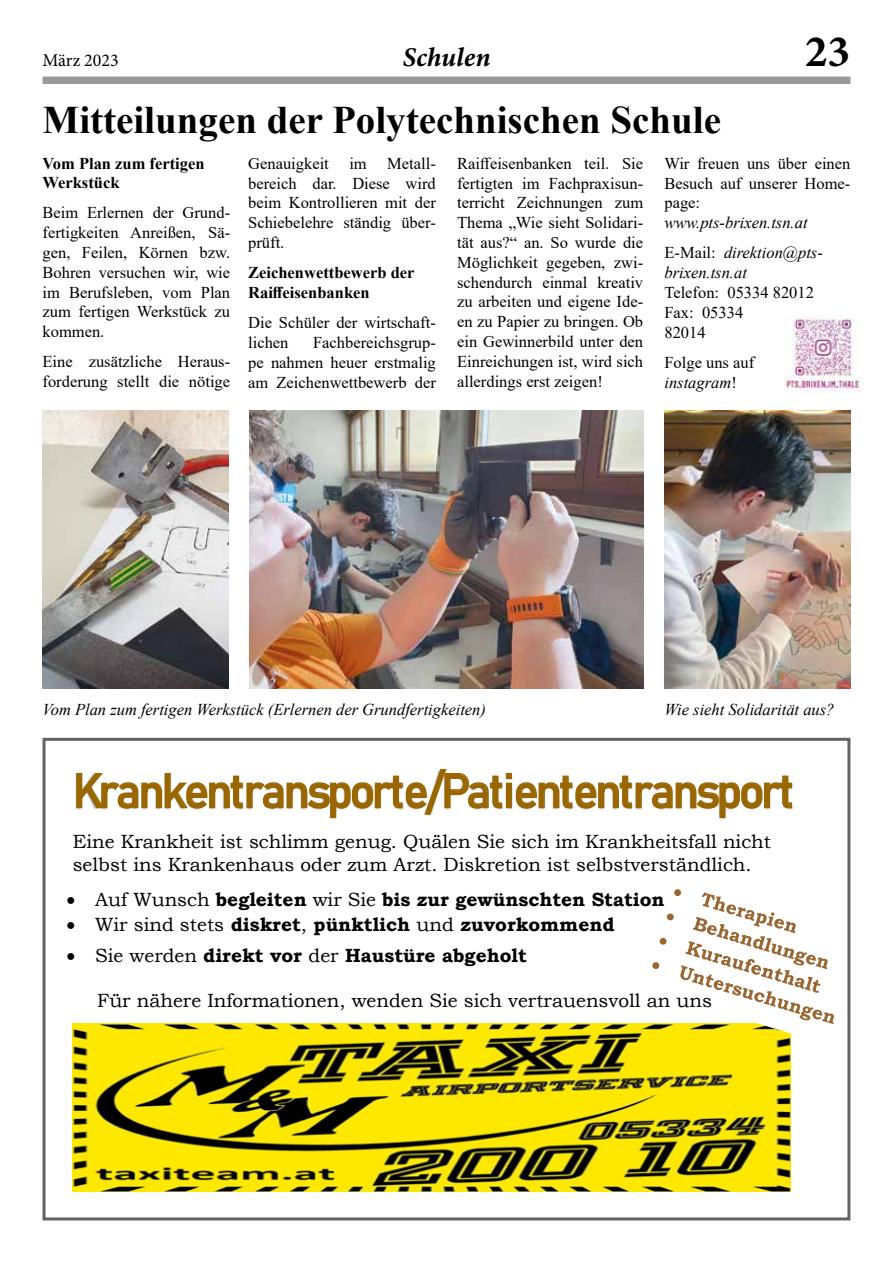
<style>
.page{position:relative;width:893px;height:1263px;background:#fff}
.page>*{position:absolute;margin:0;border:0;box-sizing:border-box;transform-origin:0 0}
.t1{font:47.7px "Bahnschrift";letter-spacing:-.07em;color:#960}
.t2{font:45px "Minion Variable Concept";color:#000}
.t3{font:700 39px "Times New Roman";color:#000}
.t4{font:italic 27px "Minion Variable Concept";color:#000}
.t5{font:19.05px/22.5px "Bookman Old Style";color:#000}
.t6{font:700 19.05px "Bookman Old Style";color:#000}
.t7{font:18px "Minion Pro";color:#000}
.t8{font:16.5px/19.8px "Times New Roman";color:#000;text-align:justify}
.t9{font:italic 16.5px/30.2px "Times New Roman";color:#000}
.t10{font:700 16.5px/19.8px "Times New Roman";color:#000}
.s1{font-style:normal}
.s2{font-style:italic}
.s3{font-weight:400}
</style>
<div class="page">
<div style="left:43px;top:77px;width:807px;height:7px;background:#9a9a9a"></div>
<img style="left:664px;top:410px;width:186px;height:279px">
<img style="left:784px;top:317px;width:77px;height:76px">
<img style="left:250px;top:410px;width:393px;height:279px">
<img style="left:43px;top:410px;width:186px;height:279px">
<img style="left:73px;top:1023px;width:717px;height:168px">
<svg style="left:605px;top:1023px;width:186px;height:28px"></svg>
<img style="left:607px;top:1023px;width:184px;height:21px">
<svg style="left:652px;top:889px;width:182px;height:135px"></svg>
<img style="left:75px;top:769px;width:719px;height:51px">
<img style="left:740px;top:785px;width:92px;height:106px">
<img style="left:472px;top:1023px;width:80px;height:53px">
<div style="left:43px;top:738px;width:807px;height:482px;border:3px solid #646363"></div>
<p class="t7" style="left:43px;top:48px;width:78px">März 2023</p>
<h3 class="t4" style="left:402px;top:39px;width:90px">Schulen</h3>
<h2 class="t2" style="left:805px;top:20px;width:47px">23</h2>
<h3 class="t3" style="left:43px;top:92px;width:680px">Mitteilungen der Polytechnischen Schule</h3>
<p class="t8" style="left:457px;top:153px;width:188px">Raiffeisenbanken teil. Sie fertigten im Fachpraxisun&shy;terricht Zeichnungen zum Thema „Wie sieht Solidari&shy;tät aus?“ an. So wurde die Möglichkeit gegeben, zwi&shy;schendurch einmal kreativ zu arbeiten und eigene Ide&shy;en zu Papier zu bringen. Ob ein Gewinnerbild unter den Einreichungen ist, wird sich allerdings erst zeigen!</p>
<p class="t8" style="left:664px;top:153px;width:188px">Wir freuen uns über einen Besuch auf unserer Home&shy;page:</p>
<p class="t10" style="left:43px;top:153px;width:164px">Vom Plan zum fertigen<br>Werkstück</p>
<p class="t8" style="left:43px;top:202px;width:189px">Beim Erlernen der Grund&shy;fertigkeiten Anreißen, Sä&shy;gen, Feilen, Körnen bzw.<br>Bohren versuchen wir, wie im Berufsleben, vom Plan zum fertigen Werkstück zu kommen.</p>
<p class="t8" style="left:43px;top:351px;width:189px">Eine zusätzliche Heraus&shy;forderung stellt die nötige</p>
<p class="t8" style="left:248px;top:153px;width:189px">Genauigkeit im Metall&shy;bereich dar. Diese wird beim Kontrollieren mit der Schiebelehre ständig über&shy;prüft.</p>
<p class="t10" style="left:248px;top:262px;width:168px">Zeichenwettbewerb der<br>Raiffeisenbanken</p>
<p class="t8" style="left:248px;top:312px;width:189px">Die Schüler der wirtschaft&shy;lichen</p>
<p class="t9" style="left:664px;top:207px;width:160px">www.pts-brixen.tsn.at<br><span class="s1">E-Mail:</span> direktion@pts-</p>
<p class="t9" style="left:664px;top:257px;width:84px">brixen.tsn.at</p>
<p class="t8" style="left:664px;top:282px;width:151px;text-align:left">Telefon: 05334 82012<br>Fax: 05334<br>82014</p>
<p class="t8" style="left:664px;top:352px;width:91px">Folge uns auf <span class="s2">instagram</span>!</p>
<p class="t8" style="left:248px;top:332px;width:189px;text-indent:65px">Fachbereichsgrup&shy;pe nahmen heuer erstmalig am Zeichenwettbewerb der</p>
<p class="t9" style="left:43px;top:694px;width:445px">Vom Plan zum fertigen Werkstück (Erlernen der Grundfertigkeiten)</p>
<p class="t9" style="left:664px;top:694px;width:172px">Wie sieht Solidarität aus?</p>
<h1 class="t1" style="left:73px;top:754px;width:723px">Krankentransporte/Patiententransport</h1>
<p class="t5" style="left:73px;top:831px;width:700px">Eine Krankheit ist schlimm genug. Quälen Sie sich im Krankheitsfall nicht selbst ins Krankenhaus oder zum Arzt. Diskretion ist selbstverständlich.</p>
<p class="t6" style="left:67px;top:885px;width:599px">• <span class="s3">Auf Wunsch</span> begleiten <span class="s3">wir Sie</span> bis zur gewünschten Station</p>
<p class="t6" style="left:67px;top:911px;width:549px">• <span class="s3">Wir sind stets</span> diskret<span class="s3">,</span> pünktlich <span class="s3">und</span> zuvorkommend</p>
<p class="t6" style="left:67px;top:942px;width:462px">• <span class="s3">Sie werden</span> direkt vor <span class="s3">der</span> Haustüre abgeholt</p>
<p class="t5" style="left:97px;top:990px;width:616px">Für nähere Informationen, wenden Sie sich vertrauensvoll an uns</p>
</div>
